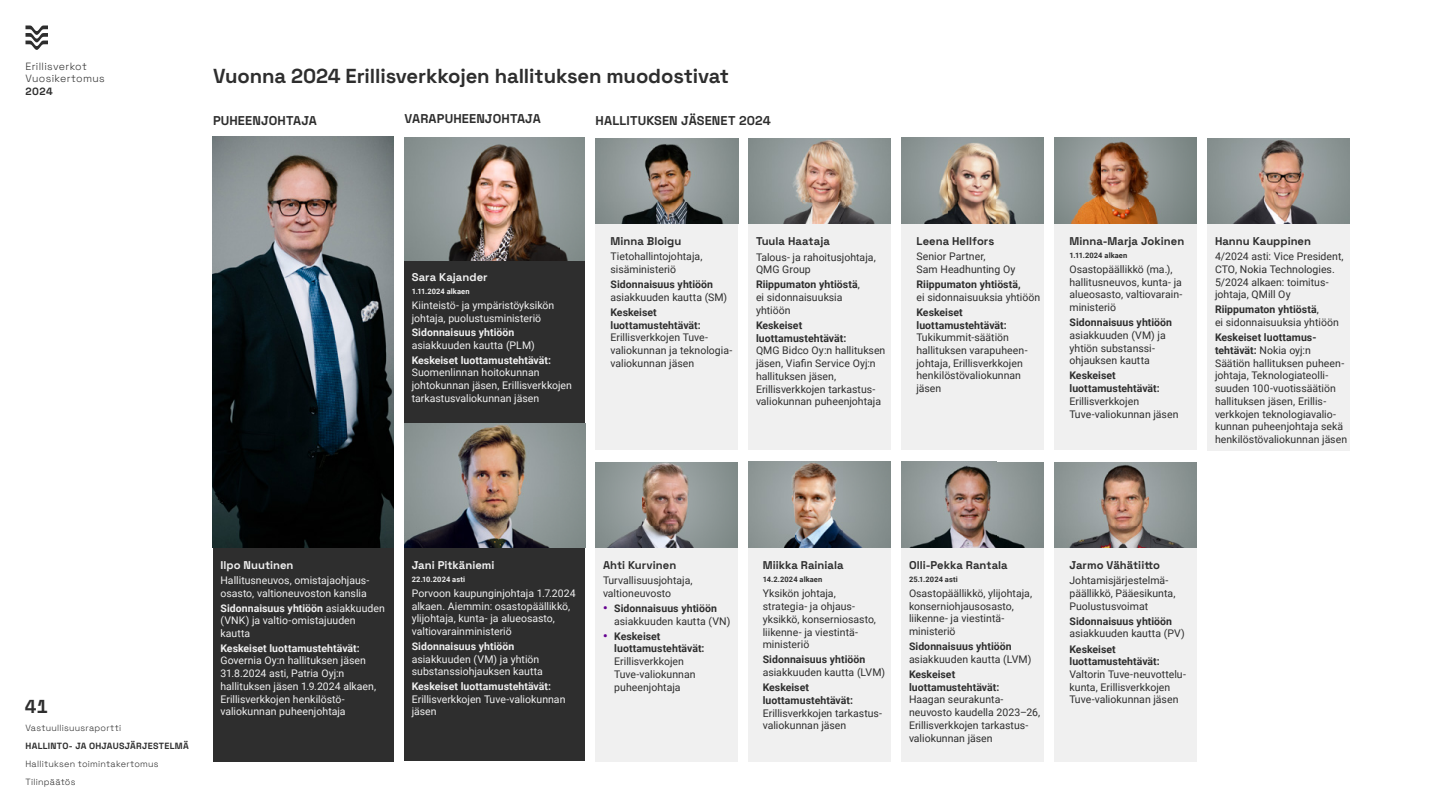
<style>
.page{position:relative;width:1440px;height:810px;background:#fff}
.page>*{position:absolute;margin:0;border:0;box-sizing:border-box;transform-origin:0 0}
.t1{font:700 20.25px "Space Grotesk";letter-spacing:-.005em;color:#2e2e2e}
.t2{font:700 18.75px "Space Grotesk";color:#2e2e2e}
.t3{font:700 12.75px "Space Grotesk";letter-spacing:.01em;color:#2e2e2e}
.t4{font:700 11.25px "Space Grotesk";letter-spacing:.005em;color:#2e2e2e}
.t5{font:700 11.25px "Space Grotesk";letter-spacing:.005em;color:#f0f0f0}
.t6{font:10.5px/12.8px "Roboto";color:#2e2e2e}
.t7{font:10.5px/12.8px "Roboto";color:#f0f0f0}
.t8{font:700 10.5px/12.8px "Roboto";letter-spacing:.005em;color:#2e2e2e}
.t9{font:700 10.5px "Roboto";letter-spacing:.005em;color:#f0f0f0}
.t10{font:300 10.5px/12px "Space Grotesk";letter-spacing:.03em;color:#2e2e2e}
.t11{font:700 10.5px "Space Grotesk";color:#2e2e2e}
.t12{font:300 9px/18px "Space Grotesk";letter-spacing:.025em;color:#2e2e2e}
.t13{font:700 9px "Space Grotesk";letter-spacing:.03em;color:#2e2e2e}
.t14{font:700 7.5px "Roboto";letter-spacing:.01em;color:#2e2e2e}
.t15{font:700 7.5px "Roboto";letter-spacing:.01em;color:#f0f0f0}
.s1{font-weight:700}
.s2{font-weight:900;font-size:12px;color:#64008f}
</style>
<div class="page">
<svg style="left:25px;top:26px;width:23px;height:24px"></svg>
<div style="left:213px;top:138px;width:181px;height:623px;background:#2e2e2e"></div>
<div style="left:404px;top:138px;width:181px;height:302px;background:#2e2e2e"></div>
<div style="left:404px;top:420px;width:181px;height:341px;background:#2e2e2e"></div>
<div style="left:748px;top:138px;width:143px;height:312px;background:#f0f0f0"></div>
<div style="left:596px;top:462px;width:142px;height:299px;background:#f0f0f0"></div>
<div style="left:902px;top:462px;width:142px;height:299px;background:#f0f0f0"></div>
<div style="left:1208px;top:138px;width:142px;height:313px;background:#f0f0f0"></div>
<div style="left:596px;top:138px;width:142px;height:312px;background:#f0f0f0"></div>
<div style="left:902px;top:138px;width:142px;height:312px;background:#f0f0f0"></div>
<div style="left:748px;top:462px;width:143px;height:299px;background:#f0f0f0"></div>
<div style="left:1054px;top:138px;width:143px;height:312px;background:#f0f0f0"></div>
<div style="left:1054px;top:462px;width:143px;height:299px;background:#f0f0f0"></div>
<img style="left:404px;top:137px;width:181px;height:124px">
<img style="left:404px;top:424px;width:181px;height:124px">
<img style="left:748px;top:138px;width:143px;height:86px">
<svg style="left:738px;top:138px;width:1px;height:21px"></svg>
<img style="left:738px;top:159px;width:1px;height:65px">
<img style="left:596px;top:138px;width:142px;height:86px">
<img style="left:748px;top:462px;width:143px;height:86px">
<img style="left:596px;top:462px;width:142px;height:86px">
<img style="left:1054px;top:138px;width:143px;height:86px">
<img style="left:902px;top:462px;width:142px;height:86px">
<img style="left:1208px;top:138px;width:142px;height:86px">
<img style="left:1054px;top:462px;width:143px;height:86px">
<img style="left:902px;top:138px;width:142px;height:86px">
<img style="left:213px;top:136px;width:181px;height:412px">
<p class="t10" style="left:26px;top:60px;width:81px">Erillisverkot<br>Vuosikertomus</p>
<p class="t11" style="left:26px;top:83px;width:29px">2024</p>
<h1 class="t1" style="left:213px;top:60px;width:518px">Vuonna 2024 Erillis verkkojen hallituksen muodostivat</h1>
<p class="t3" style="left:213px;top:110px;width:105px">PUHEENJOHTAJA</p>
<p class="t3" style="left:405px;top:109px;width:138px">VARAPUHEENJOHTAJA</p>
<p class="t3" style="left:596px;top:110px;width:177px">HALLITUKSEN JÄSENET 2024</p>
<p class="t5" style="left:412px;top:268px;width:77px">Sara Kajander</p>
<p class="t15" style="left:412px;top:286px;width:59px">1.11.2024 alkaen</p>
<p class="t7" style="left:412px;top:299px;width:144px">Kiinteistö- ja ympäristöyksikön johtaja, puolustusministeriö</p>
<p class="t9" style="left:412px;top:325px;width:104px">Sidonnaisuus yhtiöön</p>
<p class="t7" style="left:412px;top:339px;width:125px">asiakkuuden kautta (PLM)</p>
<p class="t9" style="left:412px;top:353px;width:141px">Keskeiset luottamustehtävät:</p>
<p class="t7" style="left:412px;top:366px;width:162px">Suomenlinnan hoitokunnan<br>johto kunnan jäsen, Erillis verkkojen tarkastus valiokunnan jäsen</p>
<p class="t4" style="left:610px;top:232px;width:72px">Minna Bloigu</p>
<p class="t6" style="left:610px;top:250px;width:93px">Tietohallintojohtaja, sisäministeriö</p>
<p class="t8" style="left:610px;top:278px;width:104px">Sidonnaisuus yhtiöön</p>
<p class="t6" style="left:610px;top:290px;width:118px">asiakkuuden kautta (SM)</p>
<p class="t8" style="left:610px;top:305px;width:92px">Keskeiset luottamus tehtävät:</p>
<p class="t6" style="left:610px;top:331px;width:123px">Erillisverkko jen Tuve&shy;valiokunnan ja tekno logia&shy;valiokunnan jäsen</p>
<p class="t4" style="left:756px;top:232px;width:75px">Tuula Haataja</p>
<p class="t6" style="left:756px;top:250px;width:121px">Talous- ja rahoitusjohtaja,<br>QMG Group</p>
<p class="t6" style="left:756px;top:278px;width:105px"><span class="s1">Riippumaton yhtiöstä</span>, ei sidonnaisuuksia yhtiöön</p>
<p class="t8" style="left:756px;top:318px;width:92px">Keskeiset luottamus tehtävät:</p>
<p class="t6" style="left:756px;top:344px;width:131px">QMG Bidco Oy:n hallituksen jäsen, Viafin Service Oyj:n hallituksen jäsen,<br>Erillisverkkojen tarkastus&shy;valiokunnan puheenjohtaja</p>
<p class="t4" style="left:916px;top:232px;width:79px">Leena Hellfors</p>
<p class="t6" style="left:916px;top:250px;width:100px">Senior Partner,<br>Sam Headhunting Oy</p>
<p class="t8" style="left:916px;top:278px;width:106px">Riippumaton yhtiöstä,</p>
<p class="t6" style="left:916px;top:290px;width:125px">ei sidonnaisuuksia yhtiöön</p>
<p class="t8" style="left:916px;top:305px;width:92px">Keskeiset luottamus tehtävät:</p>
<p class="t6" style="left:916px;top:331px;width:113px">Tukikummit-säätiön hallituksen varapuheen&shy;johtaja, Erillisverkkojen henki löstövaliokunnan jäsen</p>
<p class="t4" style="left:1070px;top:232px;width:116px">Minna-Marja Jokinen</p>
<p class="t14" style="left:1070px;top:250px;width:59px">1.11.2024 alkaen</p>
<p class="t6" style="left:1070px;top:263px;width:114px">Osastopäällikkö (ma .), hallitusneuvos, kunta- ja alueosasto, valtiovarain&shy;ministeriö</p>
<p class="t8" style="left:1070px;top:316px;width:104px">Sidonnaisuus yhtiöön</p>
<p class="t6" style="left:1070px;top:328px;width:98px">asiakkuuden (VM) ja yhtiön substanssi&shy;ohjauksen kautta</p>
<p class="t8" style="left:1070px;top:369px;width:92px">Keskeiset luottamustehtävät:</p>
<p class="t6" style="left:1070px;top:394px;width:110px">Erillisverkkojen<br>Tuve-valio kunnan jäsen</p>
<p class="t4" style="left:1215px;top:232px;width:98px">Hannu Kauppinen</p>
<p class="t6" style="left:1215px;top:250px;width:130px">4/2024 asti: Vice President,<br>CTO, Nokia Technologies .<br>5/2024 alkaen: toimitus&shy;johtaja, QMill Oy</p>
<p class="t6" style="left:1215px;top:303px;width:125px"><span class="s1">Riippumaton yhtiöstä</span>,<br>ei sidonnaisuuksia yhtiöön</p>
<p class="t6" style="left:1215px;top:331px;width:134px"><span class="s1">Keskeiset luottamus&shy;tehtävät:</span> Nokia oyj:n<br>Säätiön hallituksen puheen&shy;johtaja, Teknologia teolli&shy;suuden 100-vuotissäätiön hallituk sen jäsen, Erillis&shy;verkkojen tekno logia valio&shy;kunnan puheenjohtaja sekä henkilöstö valiokunnan jäsen</p>
<h2 class="t2" style="left:25px;top:692px;width:25px">41</h2>
<p class="t12" style="left:26px;top:719px;width:97px">Vastuullisuusraportti</p>
<p class="t13" style="left:26px;top:739px;width:165px">HALLINTO- JA OHJAUSJÄRJESTELMÄ</p>
<p class="t12" style="left:26px;top:755px;width:135px">Hallituksen toimintakertomus<br>Tilinpäätös</p>
<p class="t5" style="left:220px;top:556px;width:75px">Ilpo Nuutinen</p>
<p class="t7" style="left:220px;top:574px;width:150px">Hallitusneuvos, omistajaohjaus&shy;osasto, valtioneuvoston kanslia</p>
<p class="t7" style="left:220px;top:601px;width:166px"><span class="s1">Sidonnaisuus yhtiöön</span> asiakkuuden (VNK) ja valtio-omistajuuden kautta</p>
<p class="t9" style="left:220px;top:641px;width:141px">Keskeiset luottamustehtävät:</p>
<p class="t7" style="left:220px;top:654px;width:157px">Governia Oy:n hallituksen jäsen<br>31 .8 .2024 asti, Patria Oyj:n hallituksen jäsen 1 .9 .2024 alkaen,<br>Erillisverkkojen henkilöstö&shy;valiokunnan puheenjohtaja</p>
<p class="t5" style="left:412px;top:556px;width:84px">Jani Pitkäniemi</p>
<p class="t15" style="left:412px;top:574px;width:55px">22.10.2024 asti</p>
<p class="t7" style="left:412px;top:587px;width:165px">Porvoon kaupunginjohtaja 1 .7 .2024 alkaen . Aiemmin: osastopäällikkö, ylijohtaja, kunta- ja alueosasto, valtio varainministeriö</p>
<p class="t9" style="left:412px;top:639px;width:104px">Sidonnaisuus yhtiöön</p>
<p class="t7" style="left:412px;top:652px;width:133px">asiakkuuden (VM) ja yhtiön substanssiohjauksen kautta</p>
<p class="t9" style="left:412px;top:679px;width:141px">Keskeiset luottamustehtävät:</p>
<p class="t7" style="left:412px;top:692px;width:155px">Erillisverkkojen Tuve-valiokunnan jäsen</p>
<p class="t4" style="left:603px;top:556px;width:75px">Ahti Kurvinen</p>
<p class="t6" style="left:603px;top:574px;width:91px">Turvallisuusjohtaja, valtioneuvosto</p>
<p class="t6" style="left:614px;top:602px;width:118px;text-indent:-11px"><span class="s2">•</span> <span class="s1">Sidonnaisuus yhtiöön </span>asiakkuuden kautta (VN)</p>
<p class="t8" style="left:614px;top:629px;width:92px;text-indent:-11px"><span class="s2">•</span> Keskeiset luottamus tehtävät:</p>
<p class="t6" style="left:614px;top:655px;width:83px">Erillisverkkojen<br>Tuve-valiokunnan puheenjohtaja</p>
<p class="t4" style="left:763px;top:556px;width:82px">Miikka Rainiala</p>
<p class="t14" style="left:763px;top:574px;width:61px">14.2.2024 alkaen</p>
<p class="t6" style="left:763px;top:587px;width:115px">Yksikön johtaja, strategia- ja ohjaus - yksikkö, konserniosasto, liikenne- ja viestintä&shy;ministeriö</p>
<p class="t8" style="left:763px;top:653px;width:104px">Sidonnaisuus yhtiöön</p>
<p class="t6" style="left:763px;top:666px;width:124px">asiakkuuden kautta (LVM)</p>
<p class="t8" style="left:763px;top:681px;width:92px">Keskeiset luottamus tehtävät:</p>
<p class="t6" style="left:763px;top:706px;width:121px">Erillisverkkojen tarkas tus&shy;valiokunnan jäsen</p>
<p class="t4" style="left:909px;top:556px;width:100px">Olli-Pekka Rantala</p>
<p class="t14" style="left:909px;top:574px;width:50px">25.1.2024 asti</p>
<p class="t6" style="left:909px;top:587px;width:125px">Osastopäällikkö, ylijohtaja, konserniohjausosasto, liikenne- ja viestintä&shy;ministeriö</p>
<p class="t8" style="left:909px;top:640px;width:104px">Sidonnaisuus yhtiöön</p>
<p class="t6" style="left:909px;top:652px;width:124px">asiakkuuden kautta (LVM)</p>
<p class="t8" style="left:909px;top:668px;width:92px">Keskeiset luottamus tehtävät:</p>
<p class="t6" style="left:909px;top:693px;width:133px">Haagan seurakunta&shy;neuvosto kaudella 2023–26,<br>Erillisverkkojen tarkastus&shy;valiokunnan jäsen</p>
<p class="t4" style="left:1070px;top:556px;width:92px">Jarmo Vähätiitto</p>
<p class="t6" style="left:1070px;top:574px;width:107px">Johtamisjärjestelmä&shy;päällikkö, Pääesikunta,<br>Puolustusvoimat</p>
<p class="t8" style="left:1070px;top:614px;width:104px">Sidonnaisuus yhtiöön</p>
<p class="t6" style="left:1070px;top:627px;width:117px">asiakkuuden kautta (PV)</p>
<p class="t8" style="left:1070px;top:642px;width:92px">Keskeiset luottamus tehtävät:</p>
<p class="t6" style="left:1070px;top:667px;width:118px">Valtorin Tuve-neuvottelu&shy;kunta, Erillisverkkojen<br>Tuve-valiokunnan jäsen</p>
</div>
